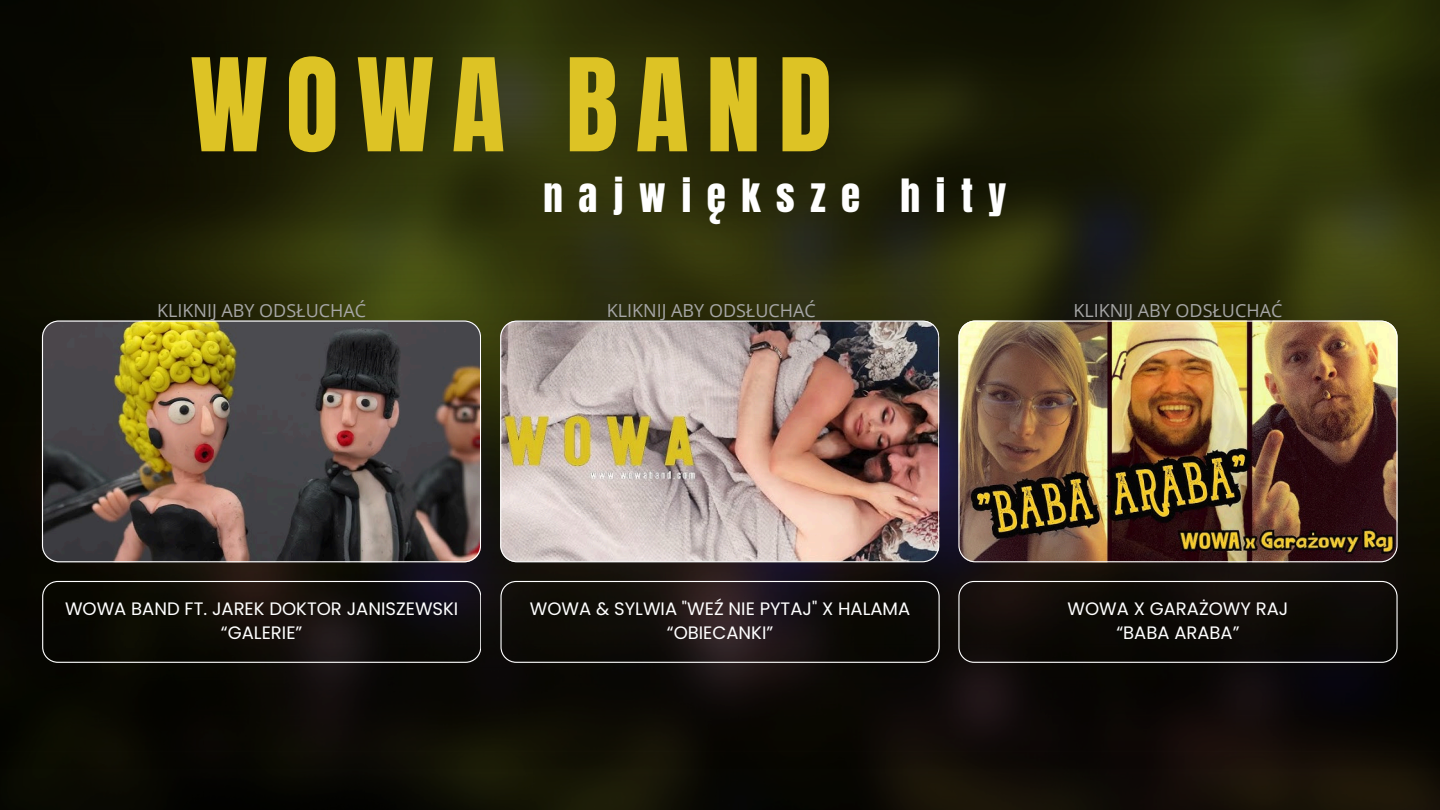
<style>
.page{position:relative;width:1440px;height:810px;background:#fff}
.page>*{position:absolute;margin:0;border:0;box-sizing:border-box;transform-origin:0 0}
.t1{font:109.5px "Anton";letter-spacing:.16em;color:#ddc325}
.t2{font:39px "Anton";letter-spacing:.4em;color:#fff}
.t3{font:18px/24.8px "Poppins";color:#fff;text-align:center}
.t4{font:18px "Open Sans";color:#a6a6a6}
</style>
<div class="page">
<img style="left:0;top:1px;width:1440px;height:809px">
<img style="left:42px;top:321px;width:439px;height:241px">
<img style="left:500px;top:321px;width:439px;height:241px">
<img style="left:958px;top:321px;width:439px;height:241px">
<svg style="left:42px;top:581px;width:439px;height:82px;background:#161310"></svg>
<svg style="left:500px;top:581px;width:439px;height:82px;background:#1b1615"></svg>
<svg style="left:958px;top:581px;width:439px;height:82px;background:#15110e"></svg>
<p class="t1" style="left:190px;top:27px;width:644px">WOWA BAND</p>
<p class="t2" style="left:544px;top:167px;width:465px">największe hity</p>
<p class="t4" style="left:157px;top:297px;width:211px">KLIKNIJ ABY ODSŁUCHAĆ</p>
<p class="t4" style="left:607px;top:297px;width:211px">KLIKNIJ ABY ODSŁUCHAĆ</p>
<p class="t4" style="left:1073px;top:297px;width:211px">KLIKNIJ ABY ODSŁUCHAĆ</p>
<h2 class="t3" style="left:65px;top:596px;width:395px">WOWA BAND FT. JAREK DOKTOR JANISZEWSKI “GALERIE”</h2>
<p class="t3" style="left:530px;top:596px;width:382px">WOWA &amp; SYLWIA "WEŹ NIE PYTAJ" X HALAMA “OBIECANKI”</p>
<p class="t3" style="left:1068px;top:596px;width:222px">WOWA X GARAŻOWY RAJ</p>
<p class="t3" style="left:1116px;top:621px;width:125px">“BABA ARABA”</p>
</div>
